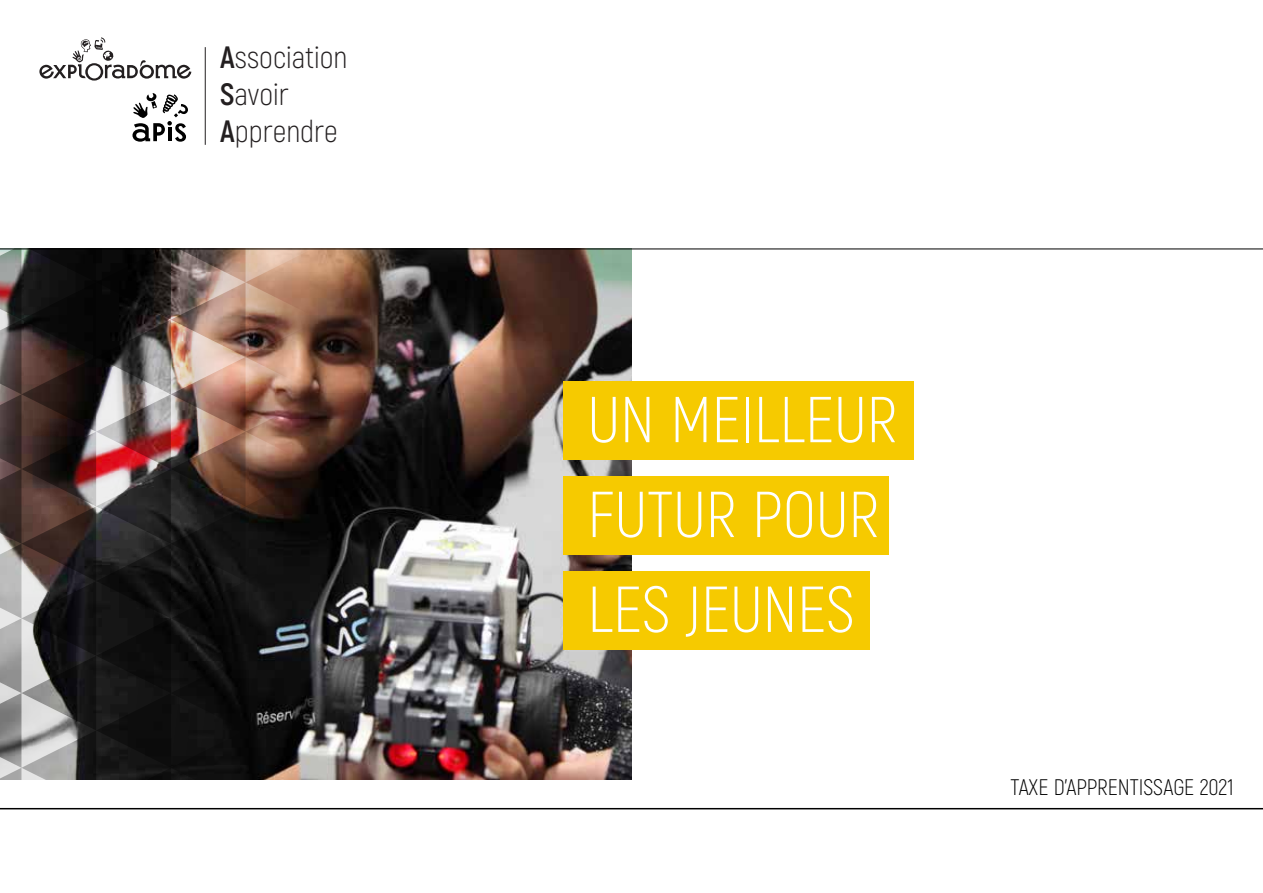
<style>
.page{position:relative;width:1263px;height:893px;background:#fff}
.page>*{position:absolute;margin:0;border:0;box-sizing:border-box;transform-origin:0 0}
.t1{font:300 64.8px/94.8px "Akrobat";color:#fff}
.t2{font:300 30.9px/37px "Akrobat";color:#231f20}
.t3{font:300 22.5px "Akrobat";color:#000}
.s1{font-weight:700}
</style>
<div class="page">
<img style="left:573px;top:248px;width:58px;height:531px">
<img style="left:0;top:248px;width:573px;height:562px">
<svg style="left:39px;top:37px;width:152px;height:44px"></svg>
<svg style="left:132px;top:93px;width:56px;height:49px"></svg>
<hr style="left:205px;top:47px;width:1px;height:98px;background:#231f20">
<div style="left:564px;top:382px;width:350px;height:78px;background:#f6ca00"></div>
<div style="left:564px;top:476px;width:325px;height:79px;background:#f6ca00"></div>
<div style="left:564px;top:571px;width:306px;height:78px;background:#f6ca00"></div>
<hr style="left:0;top:249px;width:1263px;height:1px;background:#000">
<hr style="left:0;top:808px;width:1263px;height:1px;background:#000">
<p class="t2" style="left:220px;top:39px;width:129px"><span class="s1">A</span>ssociation<br><span class="s1">S</span>avoir<br><span class="s1">A</span>pprendre</p>
<p class="t1" style="left:587px;top:372px;width:311px">UN MEILLEUR<br>FUTUR POUR<br>LES JEUNES</p>
<p class="t3" style="left:1010px;top:774px;width:224px">TAXE D’APPRENTISSAGE 2021</p>
</div>
